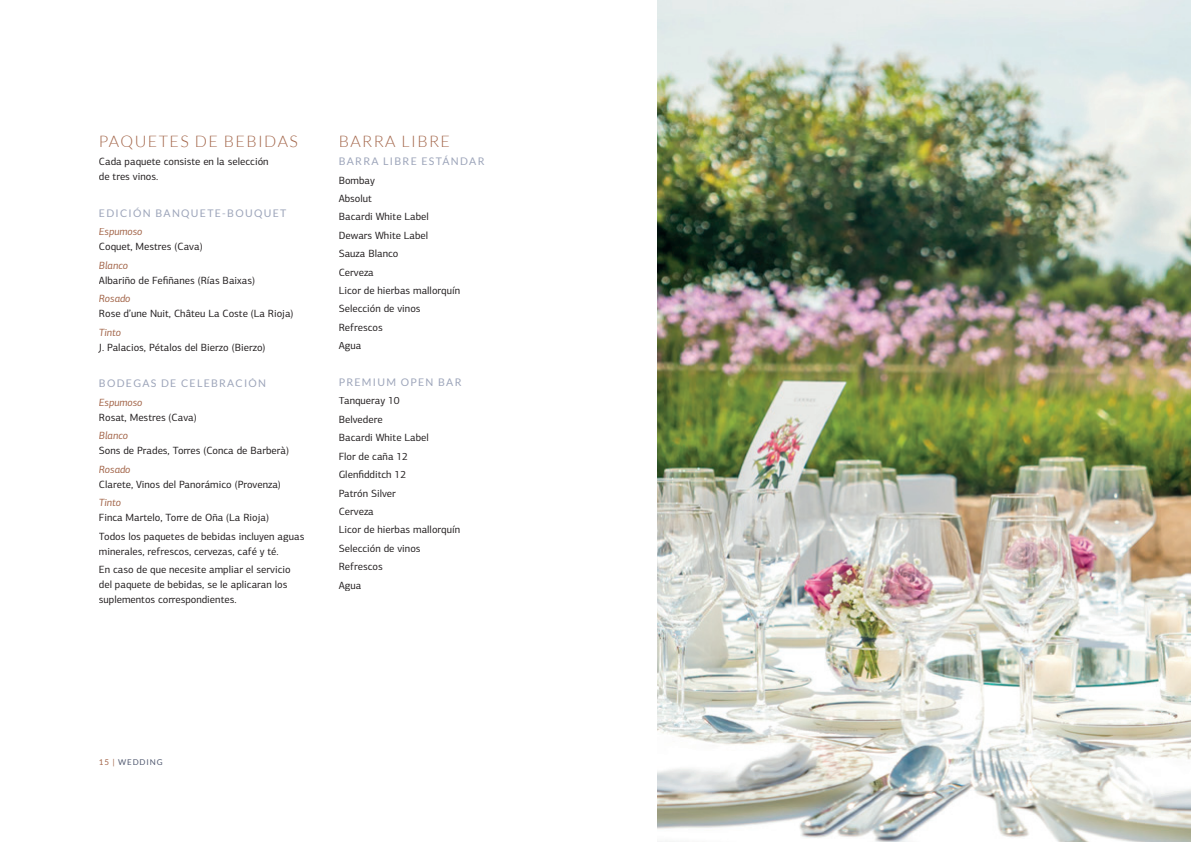
<style>
.page{position:relative;width:1191px;height:842px;background:#fff}
.page>*{position:absolute;margin:0;border:0;box-sizing:border-box;transform-origin:0 0}
.t1{font:300 16px "Lato";letter-spacing:.09em;color:#a26448}
.t2{font:10.5px/18.4px "PF Centro Sans Pro";color:#231f20}
.t3{font:10.5px "Lato";letter-spacing:.125em;color:#9da5ba}
.t4{font:italic 10.5px "PF Centro Sans Pro";color:#a26448}
.t5{font:8px "Lato";letter-spacing:.11em;color:#525a71}
.s1{color:#a26448}
</style>
<div class="page">
<img style="left:658px;top:0;width:533px;height:842px">
<h1 class="t1" style="left:99px;top:132px;width:200px">PAQUETES DE BEBIDAS</h1>
<p class="t2" style="left:99px;top:154px;width:171px;line-height:15px">Cada paquete consiste en la selección de tres vinos.</p>
<p class="t3" style="left:99px;top:207px;width:189px">EDICIÓN BANQUETE-BOUQUET</p>
<p class="t4" style="left:99px;top:226px;width:45px">Espumoso</p>
<p class="t2" style="left:99px;top:238px;width:105px">Coquet, Mestres (Cava)</p>
<p class="t4" style="left:99px;top:259px;width:31px">Blanco</p>
<p class="t2" style="left:99px;top:271px;width:158px">Albariño de Fefiñanes (Rías Baixas)</p>
<p class="t4" style="left:99px;top:292px;width:33px">Rosado</p>
<p class="t2" style="left:99px;top:304px;width:196px">Rose d’une Nuit, Châteu La Coste (La Rioja)</p>
<p class="t4" style="left:99px;top:326px;width:24px">Tinto</p>
<p class="t2" style="left:99px;top:338px;width:168px">J. Palacios, Pétalos del Bierzo (Bierzo)</p>
<p class="t3" style="left:99px;top:378px;width:169px">BODEGAS DE CELEBRACIÓN</p>
<p class="t4" style="left:99px;top:396px;width:45px">Espumoso</p>
<p class="t2" style="left:99px;top:408px;width:99px">Rosat, Mestres (Cava)</p>
<p class="t4" style="left:99px;top:429px;width:31px">Blanco</p>
<p class="t2" style="left:99px;top:441px;width:192px">Sons de Prades, Torres (Conca de Barberà)</p>
<p class="t4" style="left:99px;top:463px;width:33px">Rosado</p>
<p class="t2" style="left:99px;top:475px;width:183px">Clarete, Vinos del Panorámico (Provenza)</p>
<p class="t4" style="left:99px;top:496px;width:24px">Tinto</p>
<p class="t2" style="left:99px;top:508px;width:207px">Finca Martelo, Torre de Oña (La Rioja)<br>Todos los paquetes de bebidas incluyen aguas</p>
<p class="t2" style="left:99px;top:542px;width:193px">minerales, refrescos, cervezas, café y té.<br>En caso de que necesite ampliar el servicio</p>
<p class="t2" style="left:99px;top:577px;width:190px;line-height:15px">del paquete de bebidas, se le aplicaran los suplementos correspondientes.</p>
<h1 class="t1" style="left:339px;top:132px;width:113px">BARRA LIBRE</h1>
<p class="t3" style="left:339px;top:156px;width:147px">BARRA LIBRE ESTÁNDAR</p>
<p class="t2" style="left:339px;top:171px;width:123px">Bombay<br>Absolut<br>Bacardi White Label<br>Dewars White Label<br>Sauza Blanco<br>Cerveza<br>Licor de hierbas mallorquín<br>Selección de vinos<br>Refrescos<br>Agua</p>
<p class="t3" style="left:339px;top:376px;width:124px">PREMIUM OPEN BAR</p>
<p class="t2" style="left:339px;top:392px;width:123px">Tanqueray 10<br>Belvedere<br>Bacardi White Label<br>Flor de caña 12<br>Glenfidditch 12<br>Patrón Silver<br>Cerveza<br>Licor de hierbas mallorquín<br>Selección de vinos<br>Refrescos<br>Agua</p>
<p class="t5" style="left:99px;top:757px;width:65px"><span class="s1">15 |</span> WEDDING</p>
</div>
